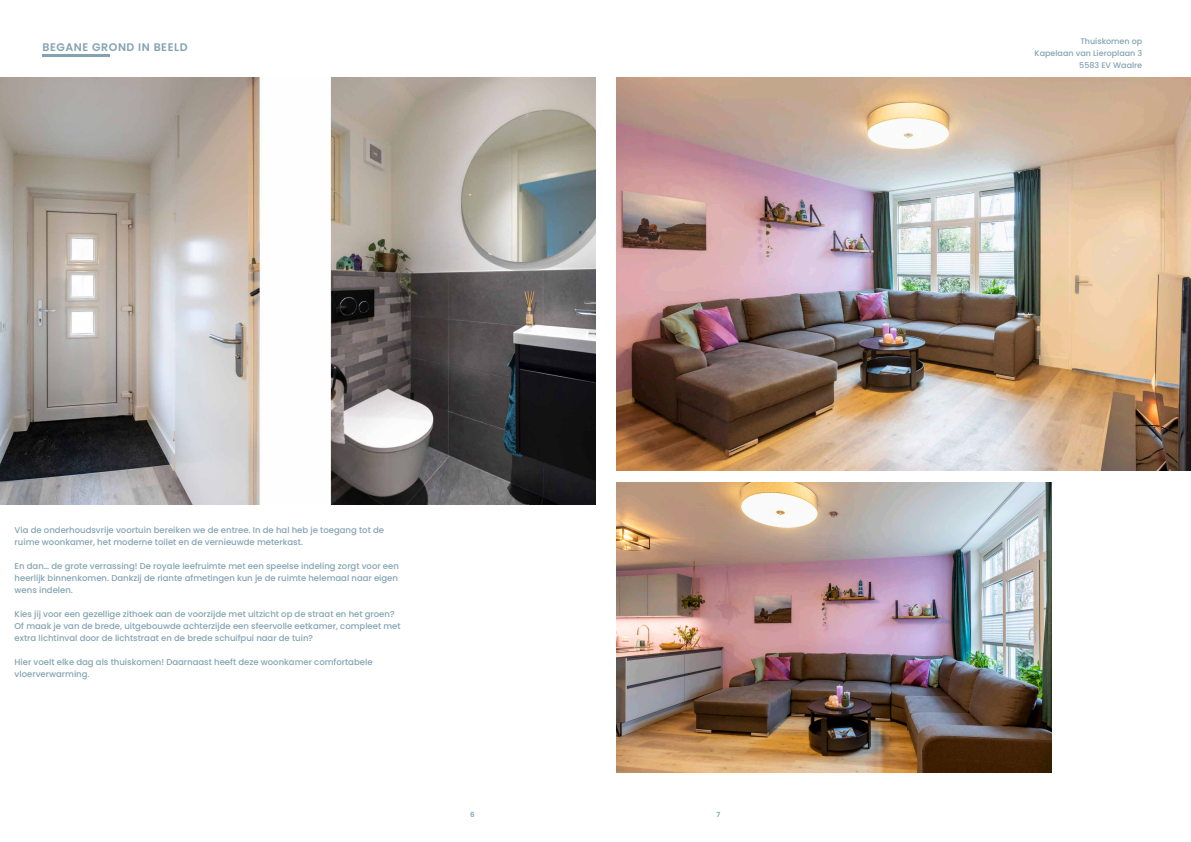
<style>
.page{position:relative;width:1191px;height:842px;background:#fff}
.page>*{position:absolute;margin:0;border:0;box-sizing:border-box;transform-origin:0 0}
.t1{font:600 11px "Poppins";letter-spacing:.05em;color:#83a3b2}
.t2{font:500 8.5px/12px "Poppins";color:#83a3b2}
.t3{font:500 8px "Poppins";color:#83a3b2}
.t4{font:600 7px "Poppins";color:#83a3b2}
</style>
<div class="page">
<img style="left:616px;top:78px;width:575px;height:393px">
<img style="left:0;top:78px;width:595px;height:427px">
<hr style="left:43px;top:55px;width:67px;height:2px;background:#83a3b2">
<img style="left:616px;top:483px;width:435px;height:289px">
<p class="t1" style="left:43px;top:40px;width:147px">BEGANE GROND IN BEELD</p>
<p class="t2" style="left:15px;top:524px;width:371px">Via de onderhoudsvrije voortuin bereiken we de entree. In de hal heb je toegang tot de ruime woonkamer, het moderne toilet en de vernieuwde meterkast.</p>
<p class="t2" style="left:15px;top:560px;width:386px;text-align:justify">En dan… de grote verrassing! De royale leefruimte met een speelse indeling zorgt voor een heerlijk binnenkomen. Dankzij de riante afmetingen kun je de ruimte helemaal naar eigen wens indelen.</p>
<p class="t2" style="left:15px;top:608px;width:387px">Kies jij voor een gezellige zithoek aan de voorzijde met uitzicht op de straat en het groen?<br>Of maak je van de brede, uitgebouwde achterzijde een sfeervolle eetkamer, compleet met extra lichtinval door de lichtstraat en de brede schuifpui naar de tuin?</p>
<p class="t2" style="left:15px;top:656px;width:359px">Hier voelt elke dag als thuiskomen! Daarnaast heeft deze woonkamer comfortabele vloerverwarming.</p>
<p class="t4" style="left:470px;top:810px;width:6px">6</p>
<p class="t4" style="left:716px;top:810px;width:5px">7</p>
<p class="t3" style="left:1080px;top:36px;width:63px">Thuiskomen op</p>
<p class="t3" style="left:1034px;top:48px;width:109px">Kapelaan van Lieroplaan 3</p>
<p class="t3" style="left:1079px;top:60px;width:64px">5583 EV Waalre</p>
</div>
